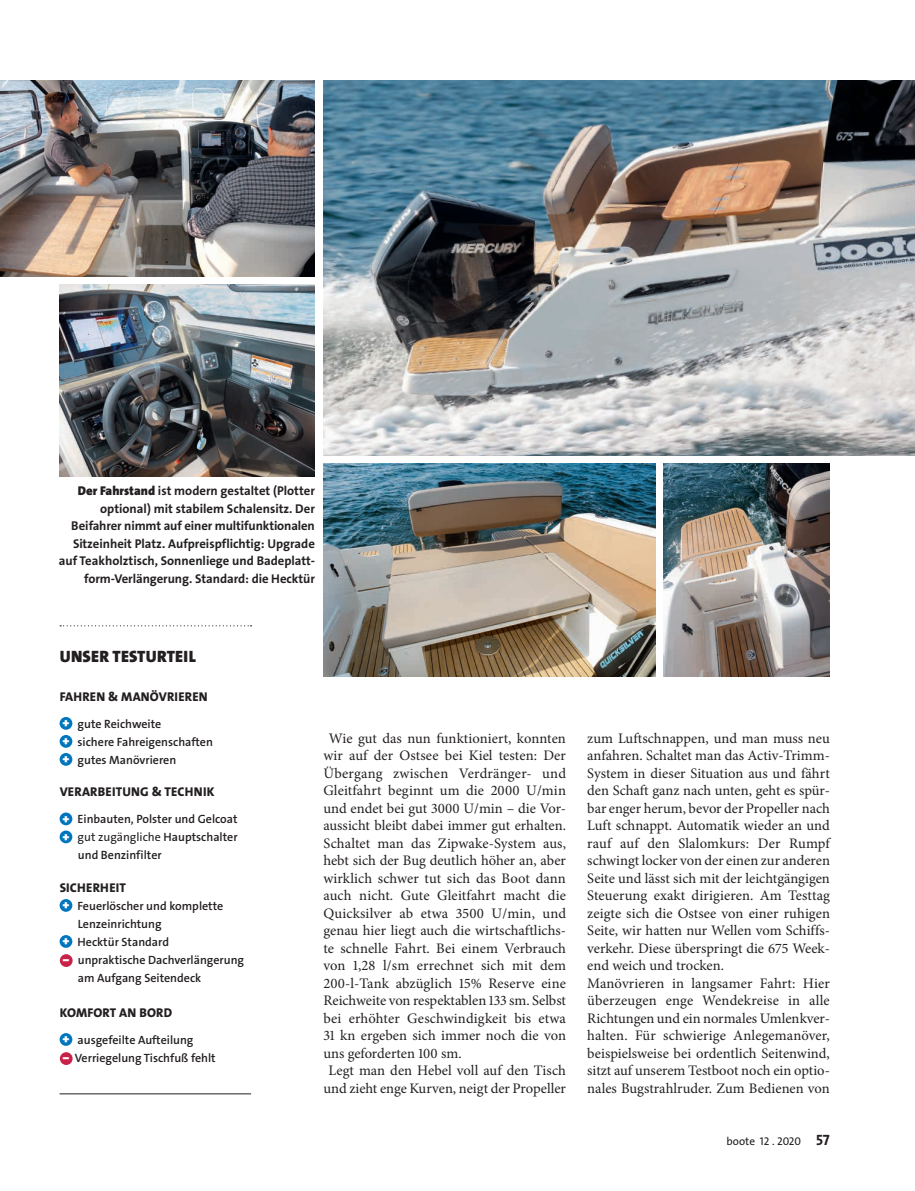
<style>
.page{position:relative;width:915px;height:1191px;background:#fff}
.page>*{position:absolute;margin:0;border:0;box-sizing:border-box;transform-origin:0 0}
.t1{font:900 16.5px "The Sans LP9";letter-spacing:.015em;color:#231f20}
.t2{font:14.55px/17.5px "Minion Pro";color:#231f20}
.t3{font:14.55px "Minion Pro";letter-spacing:.02em;color:#231f20}
.t4{font:12.75px/17.5px "The Sans LP7 Bld";color:#231f20;text-align:right}
.t5{font:12.75px "The Sans LP8 Ex Bld";letter-spacing:.015em;color:#231f20}
.t6{font:12px/18px "The Sans LP6 Se Bld";color:#231f20}
.t7{font:12px "The Sans LP5 Plain";color:#231f20}
.t8{font:11.25px "The Sans LP5 Plain";color:#231f20}
.s1{font-family:"The Sans LP9";font-weight:900}
.s2{font-family:"The Sans LP9";font-weight:900;font-size:12.75px;color:#fff}
.s3{font-family:"The Sans LP6 Se Bld"}
.s4{font-family:"The Sans LP7 Bld";font-size:15px}
</style>
<div class="page">
<img style="left:323px;top:81px;width:591px;height:374px">
<img style="left:323px;top:463px;width:332px;height:213px">
<img style="left:0;top:81px;width:315px;height:195px">
<img style="left:663px;top:463px;width:166px;height:213px">
<img style="left:60px;top:285px;width:255px;height:191px">
<svg style="left:60px;top:625px;width:191px;height:1px"></svg>
<div style="left:60px;top:717px;width:12px;height:12px;background:#0076be;border-radius:50%"></div>
<div style="left:60px;top:735px;width:12px;height:12px;background:#0076be;border-radius:50%"></div>
<div style="left:60px;top:753px;width:12px;height:12px;background:#0076be;border-radius:50%"></div>
<div style="left:60px;top:812px;width:12px;height:13px;background:#0076be;border-radius:50%"></div>
<div style="left:60px;top:830px;width:12px;height:13px;background:#0076be;border-radius:50%"></div>
<div style="left:60px;top:899px;width:12px;height:12px;background:#0076be;border-radius:50%"></div>
<div style="left:60px;top:935px;width:12px;height:12px;background:#0076be;border-radius:50%"></div>
<div style="left:60px;top:954px;width:13px;height:13px;background:#c82249;border-radius:50%"></div>
<div style="left:60px;top:1033px;width:12px;height:12px;background:#0076be;border-radius:50%"></div>
<div style="left:60px;top:1052px;width:13px;height:13px;background:#c82249;border-radius:50%"></div>
<hr style="left:60px;top:1093px;width:191px;height:1px;background:#231f20">
<p class="t4" style="left:59px;top:482px;width:257px"><span class="s1">Der Fahrstand</span> ist modern gestaltet (Plotter optional) mit stabilem Schalensitz. Der Beifahrer nimmt auf einer multifunktionalen Sitzeinheit Platz. Aufpreispflichtig: Upgrade auf Teakholztisch, Sonnenliege und Badeplatt&shy;form-Verlängerung. Standard: die Hecktür</p>
<p class="t1" style="left:60px;top:646px;width:137px">UNSER TESTURTEIL</p>
<p class="t5" style="left:60px;top:688px;width:150px">FAHREN &amp; MANÖVRIEREN</p>
<p class="t6" style="left:62px;top:714px;width:152px"><span class="s2">+</span> gute Reichweite<br><span class="s2">+</span> sichere Fahreigenschaften <span class="s2">+</span> gutes Manövrieren</p>
<p class="t5" style="left:60px;top:783px;width:156px">VERARBEITUNG &amp; TECHNIK</p>
<p class="t6" style="left:62px;top:810px;width:176px"><span class="s2">+</span> Einbauten, Polster und Gelcoat</p>
<p class="t7" style="left:62px;top:829px;width:177px"><span class="s2">+</span> gut zugängliche <span class="s3">Hauptschalter</span></p>
<p class="t6" style="left:78px;top:846px;width:85px">und Benzinfilter</p>
<p class="t5" style="left:60px;top:879px;width:68px">SICHERHEIT</p>
<p class="t6" style="left:62px;top:896px;width:162px"><span class="s2">+</span> Feuerlöscher und komplette</p>
<p class="t6" style="left:78px;top:914px;width:85px">Lenzeinrichtung</p>
<p class="t6" style="left:62px;top:932px;width:108px"><span class="s2">+</span> Hecktür Standard</p>
<p class="t6" style="left:63px;top:950px;width:183px"><span class="s2">‒</span> unpraktische Dachverlängerung</p>
<p class="t6" style="left:78px;top:968px;width:125px">am Aufgang Seitendeck</p>
<p class="t5" style="left:60px;top:1004px;width:114px">KOMFORT AN BORD</p>
<p class="t6" style="left:62px;top:1030px;width:155px"><span class="s2">+</span> ausgefeilte Aufteilung<br><span class="s2">‒</span> Verriegelung Tischfuß fehlt</p>
<p class="t2" style="left:328px;top:729px;width:238px">Wie gut das nun funktioniert, konnten</p>
<p class="t2" style="left:323px;top:747px;width:244px">wir auf der Ostsee bei Kiel testen: Der</p>
<p class="t3" style="left:323px;top:763px;width:244px">Übergang zwischen Verdränger- und</p>
<p class="t2" style="left:323px;top:782px;width:244px">Gleitfahrt beginnt um die 2000 U/min</p>
<p class="t2" style="left:323px;top:799px;width:244px">und endet bei gut 3000 U/min – die Vor-</p>
<p class="t2" style="left:323px;top:817px;width:244px">aussicht bleibt dabei immer gut erhalten.</p>
<p class="t2" style="left:323px;top:834px;width:244px">Schaltet man das Zipwake-System aus,</p>
<p class="t2" style="left:323px;top:852px;width:244px">hebt sich der Bug deutlich höher an, aber</p>
<p class="t2" style="left:323px;top:869px;width:244px">wirklich schwer tut sich das Boot dann</p>
<p class="t2" style="left:323px;top:887px;width:244px">auch nicht. Gute Gleitfahrt macht die</p>
<p class="t2" style="left:323px;top:904px;width:244px">Quicksilver ab etwa 3500 U/min, und</p>
<p class="t2" style="left:323px;top:922px;width:244px">genau hier liegt auch die wirtschaftlichs-</p>
<p class="t2" style="left:323px;top:939px;width:244px">te schnelle Fahrt. Bei einem Verbrauch</p>
<p class="t2" style="left:323px;top:957px;width:244px">von 1,28 l/sm errechnet sich mit dem</p>
<p class="t2" style="left:323px;top:974px;width:244px">200-l-Tank abzüglich 15% Reserve eine</p>
<p class="t2" style="left:323px;top:992px;width:244px">Reichweite von respektablen 133 sm. Selbst</p>
<p class="t2" style="left:323px;top:1009px;width:244px">bei erhöhter Geschwindigkeit bis etwa</p>
<p class="t2" style="left:323px;top:1027px;width:244px">31 kn ergeben sich immer noch die von</p>
<p class="t2" style="left:323px;top:1044px;width:140px">uns geforderten 100 sm.</p>
<p class="t2" style="left:328px;top:1062px;width:239px">Legt man den Hebel voll auf den Tisch</p>
<p class="t2" style="left:323px;top:1079px;width:244px">und zieht enge Kurven, neigt der Propeller</p>
<p class="t2" style="left:587px;top:729px;width:244px">zum Luftschnappen, und man muss neu anfahren. Schaltet man das Activ-Trimm-System in dieser Situation aus und fährt den Schaft ganz nach unten, geht es spür&shy;bar enger herum, bevor der Propeller nach Luft schnappt. Automatik wieder an und rauf auf den Slalomkurs: Der Rumpf schwingt locker von der einen zur anderen Seite und lässt sich mit der leichtgängigen Steuerung exakt dirigieren. Am Testtag zeigte sich die Ostsee von einer ruhigen Seite, wir hatten nur Wellen vom Schiffs&shy;verkehr. Diese überspringt die 675 Week&shy;end weich und trocken.<br>Manövrieren in langsamer Fahrt: Hier überzeugen enge Wendekreise in alle Richtungen und ein normales Umlenkver&shy;halten. Für schwierige Anlegemanöver, beispielsweise bei ordentlich Seitenwind, sitzt auf unserem Testboot noch ein optio&shy;nales Bugstrahlruder. Zum Bedienen von</p>
<p class="t8" style="left:726px;top:1134px;width:105px">boote 12 . 2020 <span class="s4">57</span></p>
</div>
